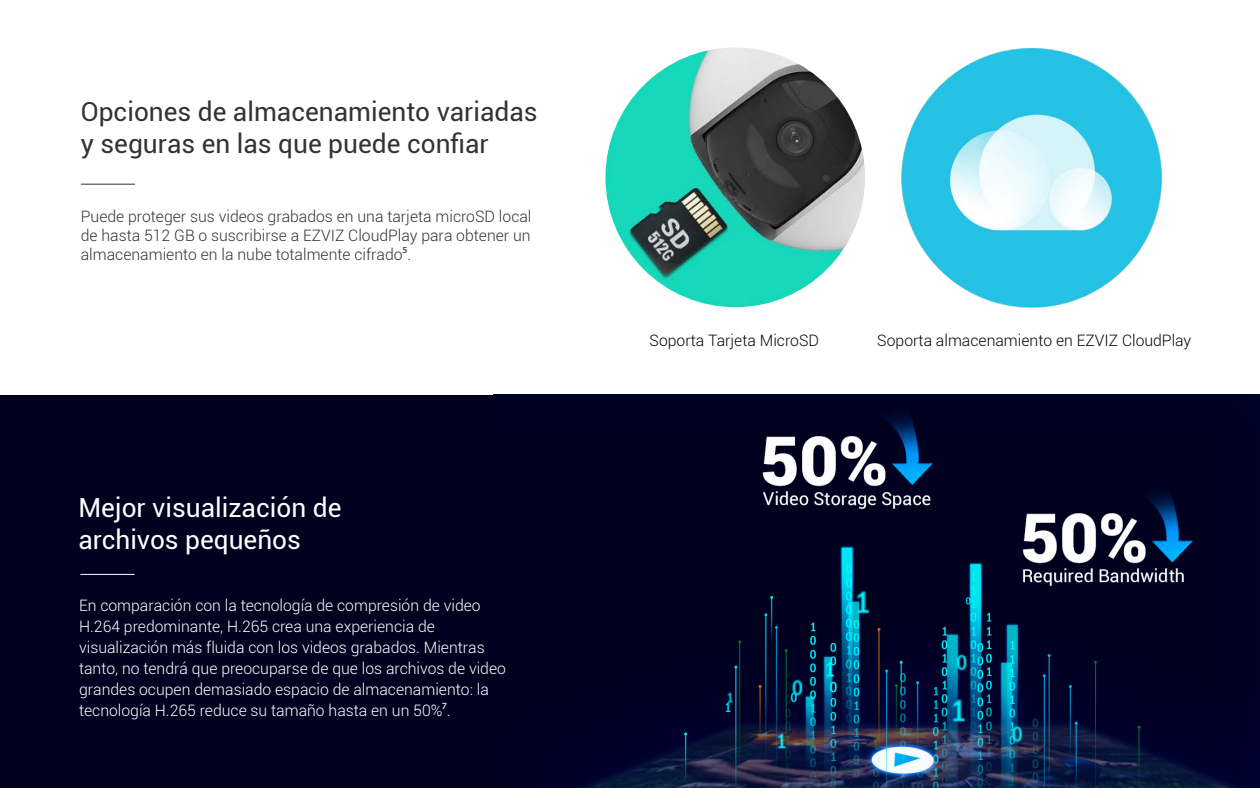
<style>
.page{position:relative;width:1260px;height:788px;background:#fff}
.page>*{position:absolute;margin:0;border:0;box-sizing:border-box;transform-origin:0 0}
.t1{font:26.25px/31.5px "Roboto";color:#333}
.t2{font:26.25px/31.5px "Roboto";color:#fff}
.t3{font:300 15.75px/21px "Roboto";color:#fff}
.t4{font:300 15.75px/18.9px "Roboto";color:#333;text-align:justify}
.t5{font:300 15.75px "Roboto";color:#070707}
.s1{font-family:"Myriad Pro";font-weight:400}
</style>
<div class="page">
<hr style="left:81px;top:184px;width:54px;height:1px;background:#333">
<img style="left:901px;top:48px;width:261px;height:260px">
<img style="left:605px;top:47px;width:260px;height:260px;border-radius:130px">
<div style="left:0;top:395px;width:1260px;height:393px;background:#00001f"></div>
<hr style="left:80px;top:574px;width:55px;height:1px;background:#fff">
<img style="left:572px;top:395px;width:688px;height:393px">
<h1 class="t1" style="left:81px;top:95px;width:458px">Opciones de almacenamiento variadas y seguras en las que puede confiar</h1>
<p class="t4" style="left:81px;top:206px;width:452px">Puede proteger sus videos grabados en una tarjeta microSD local de hasta 512 GB o suscribirse a EZVIZ CloudPlay para obtener un almacenamiento en la nube totalmente cifrado<span class="s1">5</span>.</p>
<h1 class="t2" style="left:78px;top:491px;width:265px">Mejor visualización de archivos pequeños</h1>
<p class="t3" style="left:79px;top:594px;width:428px">En comparación con la tecnología de compresión de video H.264 predominante, H.265 crea una experiencia de visualización más fluida con los videos grabados. Mientras tanto, no tendrá que preocuparse de que los archivos de video grandes ocupen demasiado espacio de almacenamiento: la tecnología H.265 reduce su tamaño hasta en un 50%<span class="s1">7</span>.</p>
<p class="t5" style="left:650px;top:329px;width:171px">Soporta Tarjeta MicroSD</p>
<p class="t5" style="left:877px;top:329px;width:315px">Soporta almacenamiento en EZVIZ CloudPlay</p>
</div>
